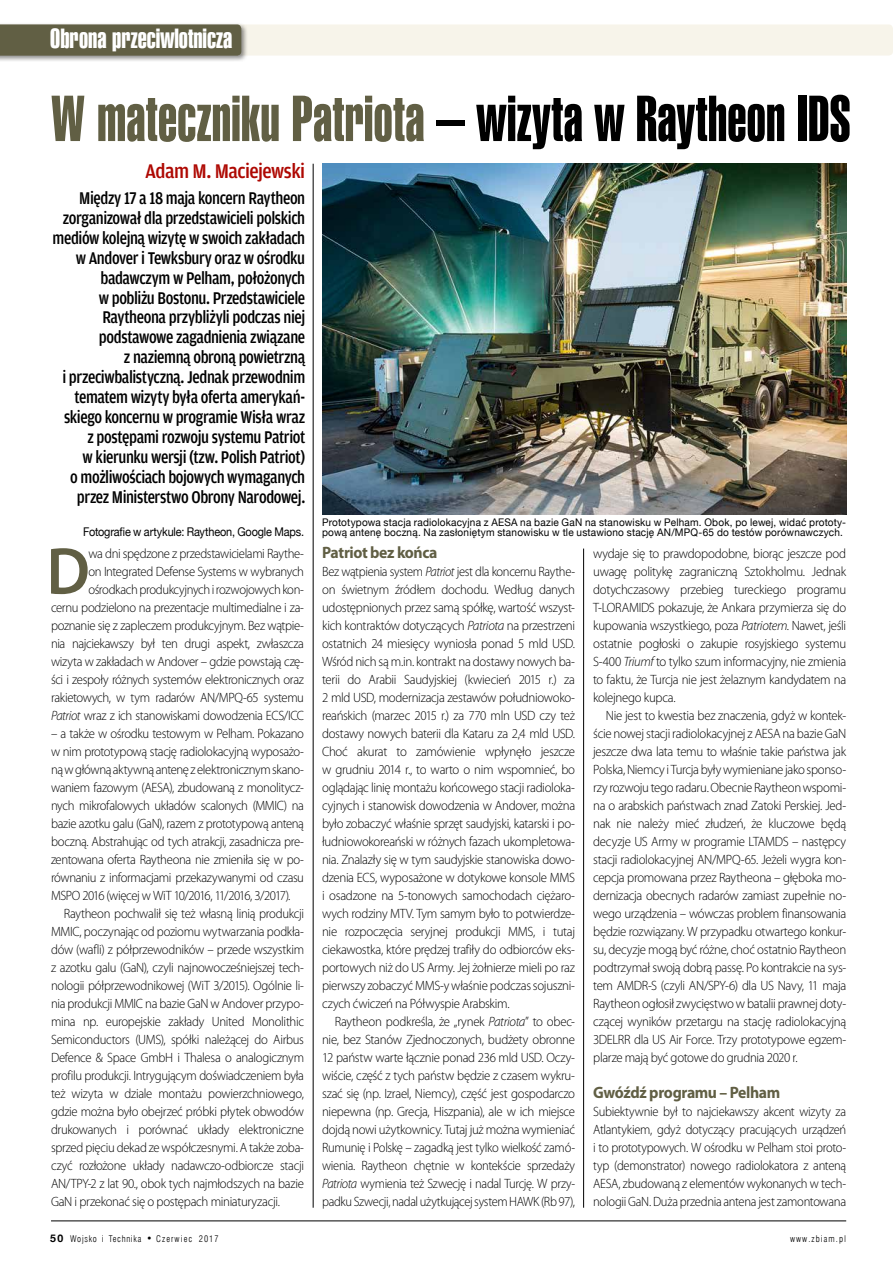
<style>
.page{position:relative;width:893px;height:1263px;background:#fff}
.page>*{position:absolute;margin:0;border:0;box-sizing:border-box;transform-origin:0 0}
.t1{font:600 66.9px "Myriad Pro";color:#615f44;scale:.95 1}
.t2{font:63px "Swis 911 X Cm EU";letter-spacing:.01em;color:#615f44;scale:.9 1}
.t3{font:27px "Swis 911 X Cm EU";color:#fff}
.t4{font:500 21px "Amplitude Narrow";letter-spacing:-.03em;color:#ae0802}
.t5{font:500 18px/20px "Amplitude Narrow";letter-spacing:-.025em;color:#000;text-align:right;scale:.91 1}
.t6{font:700 16.5px "Myriad Pro";letter-spacing:-.025em;color:#615f44;scale:.95 1}
.t7{font:300 13.5px/18px "Myriad Pro";letter-spacing:-.025em;color:#000;text-align:justify;scale:.95 1}
.t8{font:300 13.5px/18px "Myriad Pro";letter-spacing:-.025em;color:#000;text-align:justify;scale:.94 1}
.t9{font:12px "Helvetica Neue";letter-spacing:-.015em;color:#000;scale:.91 1}
.t10{font:10.5px/10.5px "Helvetica Neue";letter-spacing:.02em;color:#000;scale:.95 1}
.t11{font:9px "Swis 721 Lt Cn EU";letter-spacing:.085em;color:#000}
.t12{font:9px "Swis 721 Lt Cn EU";letter-spacing:.115em;color:#000}
.s1{color:#000}
.s2{font-style:italic}
.s3{font-family:"Helvetica Neue";font-weight:700;font-size:10.5px}
.s4{font-size:10.5px}
</style>
<div class="page">
<hr style="left:51px;top:1220px;width:795px;height:1px;background:#000">
<div style="left:0;top:22px;width:248px;height:40px;background:#000;opacity:.45"></div>
<svg style="left:0;top:24px;width:893px;height:32px;background:#cfccbe"></svg>
<hr style="left:313px;top:164px;width:1px;height:1044px;background:#000">
<hr style="left:583px;top:549px;width:1px;height:659px;background:#000">
<img style="left:322px;top:164px;width:524px;height:350px">
<h3 class="t3" style="left:50px;top:24px;width:183px">Obrona przeciwlotnicza</h3>
<h2 class="t2" style="left:51px;top:83px;width:890px">W mateczniku Patriota <span class="s1">– wizyta w Raytheon IDS</span></h2>
<h3 class="t4" style="left:145px;top:159px;width:162px">Adam M. Maciejewski</h3>
<p class="t5" style="left:53px;top:188px;width:279px">Między 17 a 18 maja koncern Raytheon zorganizował dla przedstawicieli polskich mediów kolejną wizytę w swoich zakładach w Andover i Tewksbury oraz w ośrodku badawczym w Pelham, położonych<br>w pobliżu Bostonu. Przedstawiciele Raytheona przybliżyli podczas niej podstawowe zagadnienia związane<br>z naziemną obroną powietrzną<br>i przeciwbalistyczną. Jednak przewodnim tematem wizyty była oferta amerykań&shy;skiego koncernu w programie Wisła wraz<br>z postępami rozwoju systemu Patriot<br>w kierunku wersji (tzw. Polish Patriot)<br>o możliwościach bojowych wymaganych przez Ministerstwo Obrony Narodowej.</p>
<p class="t9" style="left:83px;top:523px;width:244px">Fotografie w artykule: Raytheon, Google Maps.</p>
<p class="t7" style="left:51px;top:544px;width:268px;text-align:right">wa dni spędzone z przedstawicielami Raythe-<br>on Integrated Defense Systems w wybranych ośrodkach produkcyjnych irozwojowych kon-<br>cernu podzielono na prezentacje multimedialne i za&shy;poznanie się z zapleczem produkcyjnym. Bez wątpie&shy;nia najciekawszy był ten drugi aspekt, zwłaszcza wizyta w zakładach w Andover – gdzie powstają czę&shy;ści i zespoły różnych systemów elektronicznych oraz rakietowych, w tym radarów AN/MPQ-65 systemu <span class="s2">Patriot</span> wraz z ich stanowiskami dowodzenia ECS/ICC</p>
<p class="t8" style="left:51px;top:724px;width:271px">– a także w ośrodku testowym w Pelham. Pokazano w nim prototypową stację radiolokacyjną wyposażo&shy;ną wgłówną aktywną antenę zelektronicznym skano&shy;waniem fazowym (AESA), zbudowaną z monolitycz&shy;nych mikrofalowych układów scalonych (MMIC) na bazie azotku galu (GaN), razem z prototypową anteną boczną. Abstrahując od tych atrakcji, zasadnicza pre&shy;zentowana oferta Raytheona nie zmieniła się w po&shy;równaniu z informacjami przekazywanymi od czasu MSPO 2016 (więcej w WiT 10/2016, 11/2016, 3/2017).</p>
<p class="t7" style="left:51px;top:904px;width:268px;text-indent:13px">Raytheon pochwalił się też własną linią produkcji MMIC, poczynając od poziomu wytwarzania podkła&shy;dów (wafli) z półprzewodników – przede wszystkim z azotku galu (GaN), czyli najnowocześniejszej tech&shy;nologii półprzewodnikowej (WiT 3/2015). Ogólnie li&shy;nia produkcji MMIC na bazie GaN w Andover przypo&shy;mina np. europejskie zakłady United Monolithic Semiconductors (UMS), spółki należącej do Airbus Defence &amp; Space GmbH i Thalesa o analogicznym profilu produkcji. Intrygującym doświadczeniem była też wizyta w dziale montażu powierzchniowego, gdzie można było obejrzeć próbki płytek obwodów drukowanych i porównać układy elektroniczne sprzed pięciu dekad ze współczesnymi. A także zoba&shy;czyć rozłożone układy nadawczo-odbiorcze stacji AN/TPY-2 z lat 90., obok tych najmłodszych na bazie GaN i przekonać się o postępach miniaturyzacji.</p>
<h1 class="t1" style="left:47px;top:534px;width:47px">D</h1>
<p class="t10" style="left:322px;top:517px;width:553px">Prototypowa stacja radiolokacyjna z AESA na bazie GaN na stanowisku w Pelham. Obok, po lewej, widać prototy&shy;pową antenę boczną. Na zasłoniętym stanowisku w tle ustawiono stację AN/MPQ-65 do testów porównawczych.</p>
<p class="t6" style="left:322px;top:543px;width:123px">Patriot bez końca</p>
<p class="t7" style="left:322px;top:562px;width:268px">Bez wątpienia system <span class="s2">Patriot</span> jest dla koncernu Raythe&shy;on świetnym źródłem dochodu. Według danych udostępnionych przez samą spółkę, wartość wszyst&shy;kich kontraktów dotyczących <span class="s2">Patriota</span> na przestrzeni ostatnich 24 miesięcy wyniosła ponad 5 mld USD.<br>Wśród nich są m.in. kontrakt na dostawy nowych ba&shy;terii do Arabii Saudyjskiej (kwiecień 2015 r.) za 2 mld USD, modernizacja zestawów południowoko&shy;reańskich (marzec 2015 r.) za 770 mln USD czy też dostawy nowych baterii dla Kataru za 2,4 mld USD.<br>Choć akurat to zamówienie wpłynęło jeszcze w grudniu 2014 r., to warto o nim wspomnieć, bo oglądając linię montażu końcowego stacji radioloka&shy;cyjnych i stanowisk dowodzenia w Andover, można było zobaczyć właśnie sprzęt saudyjski, katarski i po&shy;łudniowokoreański w różnych fazach ukompletowa&shy;nia. Znalazły się w tym saudyjskie stanowiska dowo&shy;dzenia ECS, wyposażone w dotykowe konsole MMS i osadzone na 5-tonowych samochodach ciężaro&shy;wych rodziny MTV. Tym samym było to potwierdze&shy;nie rozpoczęcia seryjnej produkcji MMS, i tutaj ciekawostka, które prędzej trafiły do odbiorców eks&shy;portowych niż do US Army. Jej żołnierze mieli po raz pierwszy zobaczyć MMS-y właśnie podczas sojuszni&shy;czych ćwiczeń na Półwyspie Arabskim.</p>
<p class="t7" style="left:322px;top:1012px;width:268px;text-indent:13px">Raytheon podkreśla, że „rynek <span class="s2">Patriota</span>” to obec&shy;nie, bez Stanów Zjednoczonych, budżety obronne 12 państw warte łącznie ponad 236 mld USD. Oczy&shy;wiście, część z tych państw będzie z czasem wykru&shy;szać się (np. Izrael, Niemcy), część jest gospodarczo niepewna (np. Grecja, Hiszpania), ale w ich miejsce dojdą nowi użytkownicy. Tutaj już można wymieniać Rumunię i Polskę – zagadką jest tylko wielkość zamó&shy;wienia. Raytheon chętnie w kontekście sprzedaży <span class="s2">Patriota</span> wymienia też Szwecję i nadal Turcję. W przy&shy;padku Szwecji, nadal użytkującej system HAWK (Rb 97),</p>
<p class="t7" style="left:593px;top:544px;width:268px">wydaje się to prawdopodobne, biorąc jeszcze pod uwagę politykę zagraniczną Sztokholmu. Jednak dotychczasowy przebieg tureckiego programu T-LORAMIDS pokazuje, że Ankara przymierza się do kupowania wszystkiego, poza <span class="s2">Patriotem</span>. Nawet, jeśli ostatnie pogłoski o zakupie rosyjskiego systemu S-400 <span class="s2">Triumf</span> to tylko szum informacyjny, nie zmienia to faktu, że Turcja nie jest żelaznym kandydatem na kolejnego kupca.</p>
<p class="t7" style="left:593px;top:706px;width:268px;text-indent:13px">Nie jest to kwestia bez znaczenia, gdyż w kontek&shy;ście nowej stacji radiolokacyjnej z AESA na bazie GaN jeszcze dwa lata temu to właśnie takie państwa jak Polska, Niemcy i Turcja były wymieniane jako sponso&shy;rzy rozwoju tego radaru. Obecnie Raytheon wspomi&shy;na o arabskich państwach znad Zatoki Perskiej. Jed&shy;nak nie należy mieć złudzeń, że kluczowe będą decyzje US Army w programie LTAMDS – następcy stacji radiolokacyjnej AN/MPQ-65. Jeżeli wygra kon&shy;cepcja promowana przez Raytheona – głęboka mo&shy;dernizacja obecnych radarów zamiast zupełnie no&shy;wego urządzenia – wówczas problem finansowania będzie rozwiązany. W przypadku otwartego konkur&shy;su, decyzje mogą być różne, choć ostatnio Raytheon podtrzymał swoją dobrą passę. Po kontrakcie na sys&shy;tem AMDR-S (czyli AN/SPY-6) dla US Navy, 11 maja Raytheon ogłosił zwycięstwo w batalii prawnej doty&shy;czącej wyników przetargu na stację radiolokacyjną 3DELRR dla US Air Force. Trzy prototypowe egzem&shy;plarze mają być gotowe do grudnia 2020 r.</p>
<p class="t6" style="left:593px;top:1083px;width:198px">Gwóźdź programu – Pelham</p>
<p class="t7" style="left:593px;top:1102px;width:268px">Subiektywnie był to najciekawszy akcent wizyty za Atlantykiem, gdyż dotyczący pracujących urządzeń i to prototypowych. W ośrodku w Pelham stoi proto&shy;typ (demonstrator) nowego radiolokatora z anteną AESA, zbudowaną z elementów wykonanych w tech&shy;nologii GaN. Duża przednia antena jest zamontowana</p>
<p class="t11" style="left:50px;top:1233px;width:170px"><span class="s3">50</span> Wojsko i Technika <span class="s4">•</span> Czerwiec 2017</p>
<p class="t12" style="left:790px;top:1233px;width:58px">www.zbiam.pl</p>
</div>
